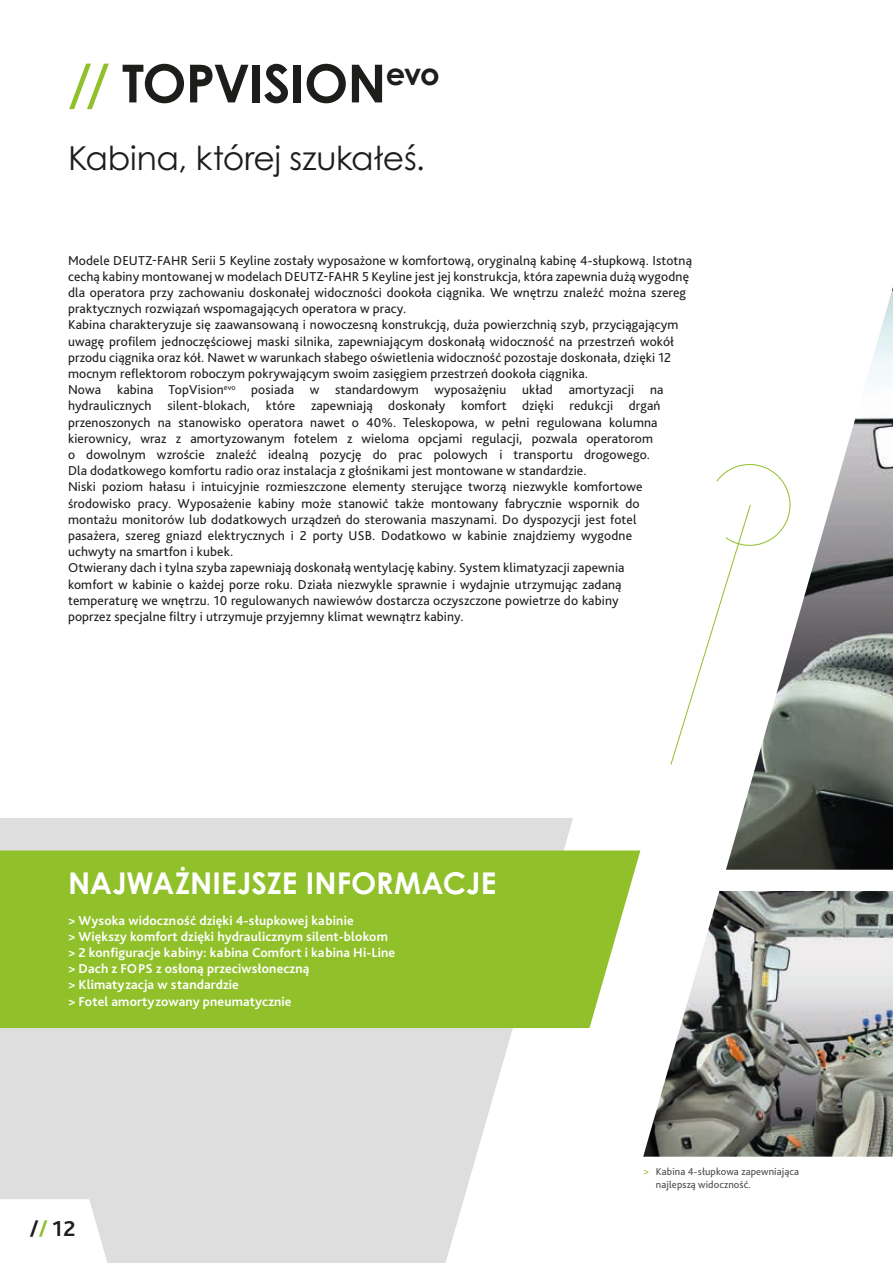
<style>
.page{position:relative;width:893px;height:1263px;background:#fff}
.page>*{position:absolute;margin:0;border:0;box-sizing:border-box;transform-origin:0 0}
.t1{font:700 52.5px "Century Gothic Pro";letter-spacing:-.015em;color:#1d1d1b}
.t2{font:33px "Century Gothic Pro";letter-spacing:-.01em;color:#1d1d1b}
.t3{font:700 30px "Century Gothic Pro";color:#fff}
.t4{font:700 22.5px "Bliss Pro";color:#1d1d1b}
.t5{font:13.5px/16.2px "Bliss Pro";letter-spacing:.01em;color:#1d1d1b}
.t6{font:700 13.5px/16.2px "Bliss Pro";letter-spacing:.01em;color:#fff}
.t7{font:10.5px/12.6px "Bliss Pro";letter-spacing:.01em;color:#4b4b4a}
.s1{color:#90c02a}
</style>
<div class="page">
<svg style="left:0;top:818px;width:573px;height:445px;fill:#dfdede"></svg>
<div style="left:0;top:850px;width:640px;height:178px;background:#90c02a"></div>
<img style="left:726px;top:287px;width:167px;height:583px">
<img style="left:643px;top:891px;width:250px;height:266px">
<svg style="left:670px;top:463px;width:121px;height:302px"></svg>
<svg style="left:0;top:1199px;width:107px;height:64px"></svg>
<h1 class="t1" style="left:68px;top:51px;width:373px"><span class="s1">//</span> TOPVISION<sup>evo</sup></h1>
<h2 class="t2" style="left:68px;top:138px;width:358px">Kabina, której szukałeś.</h2>
<p class="t5" style="left:68px;top:252px;width:626px">Modele DEUTZ-FAHR Serii 5 Keyline zostały wyposażone w komfortową, oryginalną kabinę 4-słupkową. Istotną cechą kabiny montowanej w modelach DEUTZ-FAHR 5 Keyline jest jej konstrukcja, która zapewnia dużą wygodnę dla operatora przy zachowaniu doskonałej widoczności dookoła ciągnika. We wnętrzu znaleźć można szereg praktycznych rozwiązań wspomagających operatora w pracy.<br>Kabina charakteryzuje się zaawansowaną i nowoczesną konstrukcją, duża powierzchnią szyb, przyciągającym uwagę profilem jednoczęściowej maski silnika, zapewniającym doskonałą widoczność na przestrzeń wokół przodu ciągnika oraz kół. Nawet w warunkach słabego oświetlenia widoczność pozostaje doskonała, dzięki 12 mocnym reflektorom roboczym pokrywającym swoim zasięgiem przestrzeń dookoła ciągnika.<br>Nowa kabina TopVision<sup>evo</sup> posiada w standardowym wyposażęniu układ amortyzacji na hydraulicznych silent-blokach, które zapewniają doskonały komfort dzięki redukcji drgań przenoszonych na stanowisko operatora nawet o 40%. Teleskopowa, w pełni regulowana kolumna kierownicy, wraz z amortyzowanym fotelem z wieloma opcjami regulacji, pozwala operatorom<br>o dowolnym wzroście znaleźć idealną pozycję do prac polowych i transportu drogowego.<br>Dla dodatkowego komfortu radio oraz instalacja z głośnikami jest montowane w standardzie.<br>Niski poziom hałasu i intuicyjnie rozmieszczone elementy sterujące tworzą niezwykle komfortowe środowisko pracy. Wyposażenie kabiny może stanowić także montowany fabrycznie wspornik do montażu monitorów lub dodatkowych urządzeń do sterowania maszynami. Do dyspozycji jest fotel<br>pasażera, szereg gniazd elektrycznych i 2 porty USB. Dodatkowo w kabinie znajdziemy wygodne<br>uchwyty na smartfon i kubek.<br>Otwierany dach i tylna szyba zapewniają doskonałą wentylację kabiny. System klimatyzacji zapewnia<br>komfort w kabinie o każdej porze roku. Działa niezwykle sprawnie i wydajnie utrzymując zadaną temperaturę we wnętrzu. 10 regulowanych nawiewów dostarcza oczyszczone powietrze do kabiny<br>poprzez specjalne filtry i utrzymuje przyjemny klimat wewnątrz kabiny.</p>
<h3 class="t3" style="left:68px;top:864px;width:430px">NAJWAŻNIEJSZE INFORMACJE</h3>
<p class="t6" style="left:68px;top:912px;width:329px">&gt; Wysoka widoczność dzięki 4-słupkowej kabinie<br>&gt; Większy komfort dzięki hydraulicznym silent-blokom &gt; 2 konfiguracje kabiny: kabina Comfort i kabina Hi-Line &gt; Dach z FOPS z osłoną przeciwsłoneczną<br>&gt; Klimatyzacja w standardzie<br>&gt; Fotel amortyzowany pneumatycznie</p>
<h3 class="t4" style="left:30px;top:1215px;width:47px">/<span class="s1">/</span> 12</h3>
<p class="t7" style="left:656px;top:1165px;width:145px;text-indent:-13px"><span class="s1">&gt;</span> Kabina 4-słupkowa zapewniająca najlepszą widoczność.</p>
</div>
